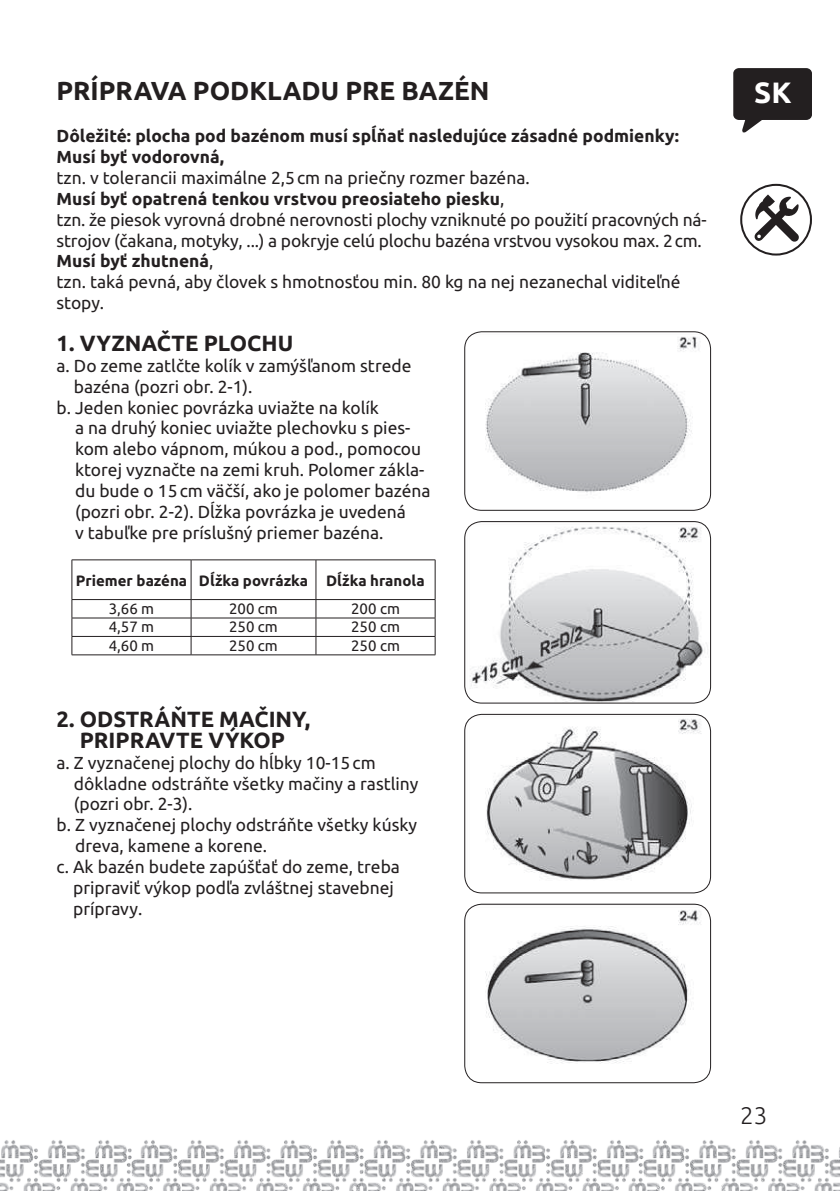
<style>
.page{position:relative;width:840px;height:1191px;background:#fff}
.page>*{position:absolute;margin:0;border:0;box-sizing:border-box;transform-origin:0 0}
.t1{font:700 29.4px "Ubuntu";color:#fff}
.t2{font:700 26px "Ubuntu";color:#231f20}
.t3{font:300 24px "Ubuntu";color:#231f20}
.t4{font:700 22px/20.8px "Ubuntu";color:#231f20;text-align:center}
.t5{font:17.4px/20.8px "Ubuntu";color:#231f20}
.t6{font:700 17.4px/20.8px "Ubuntu";color:#231f20}
.t7{font:15px "Ubuntu";color:#231f20}
.t8{font:700 15px "Ubuntu";color:#231f20}
.s1{font-weight:700}
</style>
<div class="page">
<img style="left:159px;top:1140px;width:427px;height:51px">
<img style="left:0;top:1140px;width:159px;height:51px">
<img style="left:586px;top:1140px;width:253px;height:51px">
<svg style="left:733px;top:68px;width:79px;height:65px"></svg>
<svg style="left:753px;top:194px;width:45px;height:48px"></svg>
<div style="left:739px;top:184px;width:72px;height:71px;border:2px solid #231f20;border-radius:50%"></div>
<hr style="left:72px;top:559px;width:119px;height:1px;background:#231f20">
<hr style="left:191px;top:559px;width:125px;height:1px;background:#231f20">
<hr style="left:316px;top:559px;width:119px;height:1px;background:#231f20">
<svg style="left:71px;top:560px;width:364px;height:95px"></svg>
<hr style="left:72px;top:654px;width:119px;height:1px;background:#231f20">
<hr style="left:191px;top:654px;width:125px;height:1px;background:#231f20">
<hr style="left:316px;top:654px;width:119px;height:1px;background:#231f20">
<img style="left:464px;top:332px;width:246px;height:178px">
<div style="left:464px;top:331px;width:246px;height:180px;border:1px solid #231f20;border-radius:17px"></div>
<img style="left:464px;top:521px;width:246px;height:182px">
<div style="left:464px;top:521px;width:246px;height:182px;border:1px solid #231f20;border-radius:17px"></div>
<img style="left:464px;top:714px;width:246px;height:179px">
<div style="left:464px;top:714px;width:246px;height:179px;border:1px solid #231f20;border-radius:17px"></div>
<img style="left:464px;top:904px;width:246px;height:178px">
<div style="left:464px;top:903px;width:246px;height:180px;border:1px solid #231f20;border-radius:17px"></div>
<h2 class="t2" style="left:56px;top:75px;width:434px">PRÍPRAVA PODKLADU PRE BAZÉN</h2>
<h1 class="t1" style="left:753px;top:75px;width:39px">SK</h1>
<p class="t6" style="left:56px;top:125px;width:623px">Dôležité: plocha pod bazénom musí spĺňať nasledujúce zásadné podmienky:<br>Musí byť vodorovná,</p>
<p class="t5" style="left:56px;top:167px;width:651px">tzn. v tolerancii maximálne 2,5cm na priečny rozmer bazéna.<br><span class="s1">Musí byť opatrená tenkou vrstvou preosiateho piesku</span>,<br>tzn. že piesok vyrovná drobné nerovnosti plochy vzniknuté po použití pracovných ná&shy;strojov (čakana, motyky, ...) a pokryje celú plochu bazéna vrstvou vysokou max. 2cm.<br><span class="s1">Musí byť zhutnená</span>,<br>tzn. taká pevná, aby človek s hmotnosťou min. 80 kg na nej nezanechal viditeľné stopy.</p>
<p class="t4" style="left:56px;top:332px;width:238px">1. VYZNAČTE PLOCHU</p>
<p class="t5" style="left:56px;top:355px;width:356px">a. Do zeme zatlčte kolík v zamýšľanom strede</p>
<p class="t5" style="left:74px;top:375px;width:180px">bazéna (pozri obr. 2-1).</p>
<p class="t5" style="left:56px;top:396px;width:324px">b. Jeden koniec povrázka uviažte na kolík</p>
<p class="t5" style="left:75px;top:417px;width:336px">a na druhý koniec uviažte plechovku s pies-</p>
<p class="t5" style="left:75px;top:438px;width:347px">kom alebo vápnom, múkou a pod., pomocou</p>
<p class="t5" style="left:75px;top:459px;width:351px">ktorej vyznačte na zemi kruh. Polomer zákla-</p>
<p class="t5" style="left:75px;top:480px;width:357px">du bude o 15cm väčší, ako je polomer bazéna</p>
<p class="t5" style="left:75px;top:501px;width:332px">(pozri obr. 2-2). Dĺžka povrázka je uvedená</p>
<p class="t5" style="left:75px;top:522px;width:310px">v tabuľke pre príslušný priemer bazéna.</p>
<p class="t8" style="left:76px;top:571px;width:350px">Priemer bazéna Dĺžka povrázka Dĺžka hranola</p>
<p class="t7" style="left:109px;top:599px;width:47px">3,66 m</p>
<p class="t7" style="left:229px;top:599px;width:50px">200 cm</p>
<p class="t7" style="left:351px;top:599px;width:50px">200 cm</p>
<p class="t7" style="left:109px;top:618px;width:47px">4,57 m</p>
<p class="t7" style="left:229px;top:618px;width:50px">250 cm</p>
<p class="t7" style="left:351px;top:618px;width:50px">250 cm</p>
<p class="t7" style="left:109px;top:636px;width:47px">4,60 m</p>
<p class="t7" style="left:229px;top:636px;width:50px">250 cm</p>
<p class="t7" style="left:351px;top:636px;width:50px">250 cm</p>
<p class="t4" style="left:56px;top:708px;width:255px">2. ODSTRÁŇTE MAČINY,<br>PRIPRAVTE VÝKOP</p>
<p class="t5" style="left:56px;top:751px;width:320px">a. Z vyznačenej plochy do hĺbky 10-15cm</p>
<p class="t5" style="left:74px;top:772px;width:346px">dôkladne odstráňte všetky mačiny a rastliny</p>
<p class="t5" style="left:74px;top:793px;width:120px">(pozri obr. 2-3).</p>
<p class="t5" style="left:56px;top:814px;width:362px">b. Z vyznačenej plochy odstráňte všetky kúsky</p>
<p class="t5" style="left:75px;top:835px;width:193px">dreva, kamene a korene.</p>
<p class="t5" style="left:56px;top:856px;width:345px">c. Ak bazén budete zapúšťať do zeme, treba</p>
<p class="t5" style="left:73px;top:877px;width:322px">pripraviť výkop podľa zvláštnej stavebnej</p>
<p class="t5" style="left:73px;top:897px;width:71px">prípravy.</p>
<h3 class="t3" style="left:739px;top:1101px;width:29px">23</h3>
</div>
